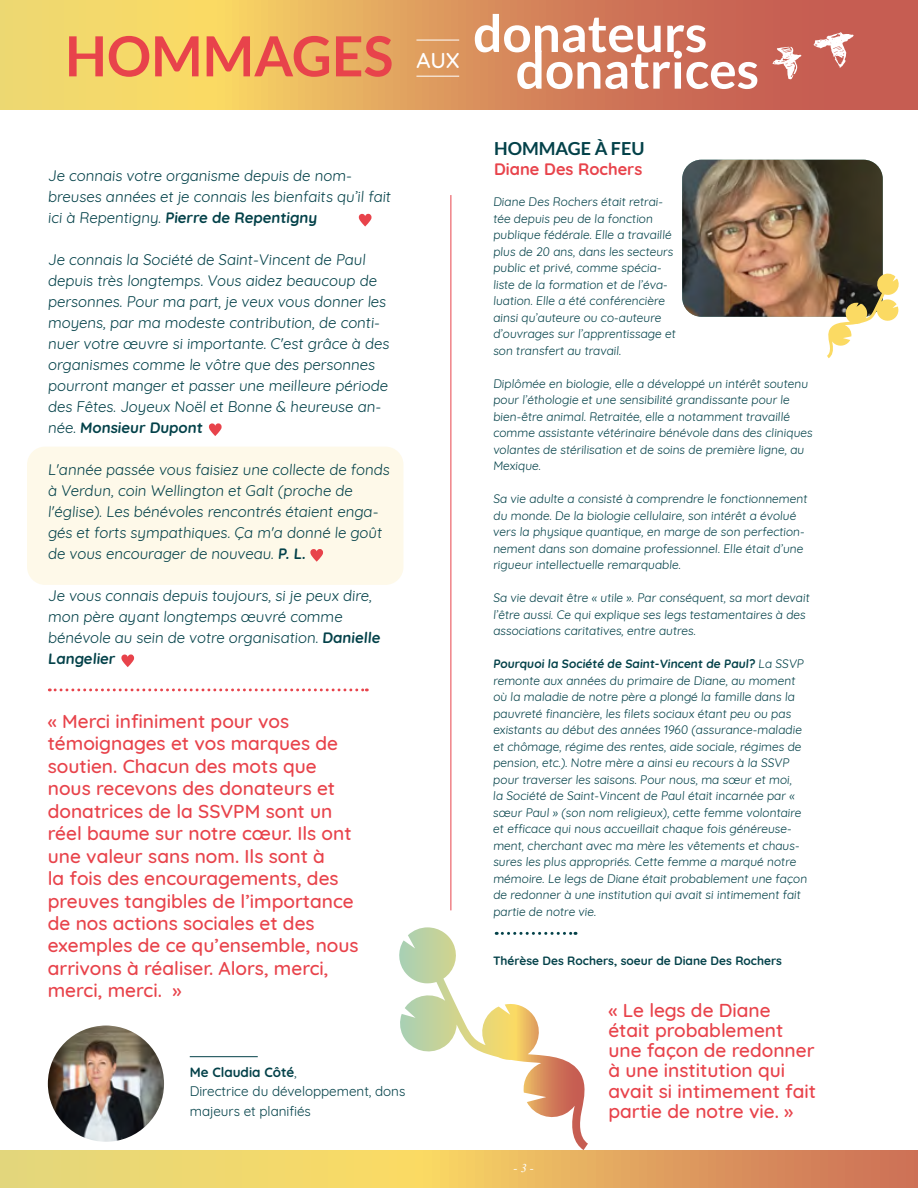
<style>
.page{position:relative;width:918px;height:1188px;background:#fff}
.page>*{position:absolute;margin:0;border:0;box-sizing:border-box;transform-origin:0 0}
.t1{font:700 55.35px "Lato";color:#e8434b}
.t2{font:700 51.3px/36.6px "Lato";color:#fff}
.t3{font:500 21.9px "Quicksand";color:#fff}
.t4{font:500 19.05px/22.5px "Quicksand";color:#e8434b}
.t5{font:700 18px "Lato";color:#034149}
.t6{font:700 16.5px "Quicksand";color:#e8434b}
.t7{font:15px/21px "Quicksand";color:#034149}
.t8{font:15px "Vijaya";color:#fff}
.t9{font:13.5px/19.5px "Quicksand";color:#034149}
.t10{font:12px/16.5px "Quicksand";color:#034149}
.t11{font:700 12px "Quicksand";color:#034149}
.s1{font-weight:700}
</style>
<div class="page">
<div style="left:27px;top:447px;width:376px;height:138px;background:#fef9e9;border-radius:18px"></div>
<svg style="left:0;top:1150px;width:918px;height:38px;background:#e7b966"></svg>
<svg style="left:0;top:0;width:918px;height:109px;background:#de9c5e"></svg>
<svg style="left:814px;top:32px;width:40px;height:36px"></svg>
<svg style="left:772px;top:47px;width:29px;height:32px"></svg>
<hr style="left:416px;top:40px;width:43px;height:1px;background:#fff">
<hr style="left:416px;top:76px;width:43px;height:1px;background:#fff">
<hr style="left:451px;top:195px;width:1px;height:715px;background:#e8434b">
<img style="left:682px;top:159px;width:217px;height:199px">
<svg style="left:399px;top:927px;width:189px;height:223px"></svg>
<svg style="left:49px;top:688px;width:318px;height:3px"></svg>
<hr style="left:190px;top:1056px;width:68px;height:1px;background:#034149">
<svg style="left:209px;top:423px;width:13px;height:13px"></svg>
<svg style="left:359px;top:214px;width:13px;height:13px"></svg>
<svg style="left:310px;top:549px;width:13px;height:13px"></svg>
<svg style="left:121px;top:654px;width:13px;height:13px"></svg>
<img style="left:48px;top:1026px;width:116px;height:116px;border-radius:58px">
<h1 class="t1" style="left:65px;top:24px;width:330px">HOMMAGES</h1>
<h3 class="t3" style="left:416px;top:42px;width:45px">AUX</h3>
<h2 class="t2" style="left:516px;top:14px;width:245px;text-indent:-43px">donateurs donatrices</h2>
<p class="t7" style="left:48px;top:164px;width:346px">Je connais votre organisme depuis de nom&shy;breuses années et je connais les bienfaits qu’il fait ici à Repentigny. <span class="s1">Pierre de Repentigny</span></p>
<p class="t7" style="left:48px;top:248px;width:345px">Je connais la Société de Saint-Vincent de Paul depuis très longtemps. Vous aidez beaucoup de personnes. Pour ma part, je veux vous donner les moyens, par ma modeste contribution, de conti&shy;nuer votre œuvre si importante. C'est grâce à des organismes comme le vôtre que des personnes pourront manger et passer une meilleure période des Fêtes. Joyeux Noël et Bonne &amp; heureuse an&shy;née. <span class="s1">Monsieur Dupont</span></p>
<p class="t7" style="left:48px;top:458px;width:345px">L'année passée vous faisiez une collecte de fonds à Verdun, coin Wellington et Galt (proche de l'église). Les bénévoles rencontrés étaient enga&shy;gés et forts sympathiques. Ça m'a donné le goût de vous encourager de nouveau. <span class="s1">P. L.</span></p>
<p class="t7" style="left:48px;top:584px;width:336px">Je vous connais depuis toujours, si je peux dire, mon père ayant longtemps œuvré comme bénévole au sein de votre organisation. <span class="s1">Danielle Langelier</span></p>
<p class="t4" style="left:48px;top:708px;width:312px">« Merci infiniment pour vos témoignages et vos marques de soutien. Chacun des mots que nous recevons des donateurs et donatrices de la SSVPM sont un réel baume sur notre cœur. Ils ont une valeur sans nom. Ils sont à<br>la fois des encouragements, des preuves tangibles de l’importance de nos actions sociales et des exemples de ce qu’ensemble, nous arrivons à réaliser. Alors, merci, merci, merci. »</p>
<p class="t9" style="left:190px;top:1061px;width:217px"><span class="s1">Me Claudia Côté</span>,<br>Directrice du développement, dons majeurs et planifiés</p>
<h3 class="t5" style="left:494px;top:138px;width:152px">HOMMAGE À FEU</h3>
<h3 class="t6" style="left:494px;top:155px;width:150px">Diane Des Rochers</h3>
<p class="t10" style="left:493px;top:193px;width:185px">Diane Des Rochers était retrai&shy;tée depuis peu de la fonction publique fédérale. Elle a travaillé plus de 20 ans, dans les secteurs public et privé, comme spécia&shy;liste de la formation et de l’éva&shy;luation. Elle a été conférencière ainsi qu’auteure ou co-auteure d’ouvrages sur l’apprentissage et son transfert au travail.</p>
<p class="t10" style="left:493px;top:374px;width:322px">Diplômée en biologie, elle a développé un intérêt soutenu pour l’éthologie et une sensibilité grandissante pour le bien-être animal. Retraitée, elle a notamment travaillé comme assistante vétérinaire bénévole dans des cliniques volantes de stérilisation et de soins de première ligne, au Mexique.</p>
<p class="t10" style="left:493px;top:490px;width:317px">Sa vie adulte a consisté à comprendre le fonctionnement du monde. De la biologie cellulaire, son intérêt a évolué vers la physique quantique, en marge de son perfection&shy;nement dans son domaine professionnel. Elle était d’une rigueur intellectuelle remarquable.</p>
<p class="t10" style="left:493px;top:589px;width:319px">Sa vie devait être « utile ». Par conséquent, sa mort devait l’être aussi. Ce qui explique ses legs testamentaires à des associations caritatives, entre autres.</p>
<p class="t10" style="left:493px;top:655px;width:317px"><span class="s1">Pourquoi la Société de Saint-Vincent de Paul?</span> La SSVP remonte aux années du primaire de Diane, au moment où la maladie de notre père a plongé la famille dans la pauvreté financière, les filets sociaux étant peu ou pas existants au début des années 1960 (assurance-maladie et chômage, régime des rentes, aide sociale, régimes de pension, etc.). Notre mère a ainsi eu recours à la SSVP pour traverser les saisons. Pour nous, ma sœur et moi,<br>la Société de Saint-Vincent de Paul était incarnée par « sœur Paul » (son nom religieux), cette femme volontaire et efficace qui nous accueillait chaque fois généreuse&shy;ment, cherchant avec ma mère les vêtements et chaus&shy;sures les plus appropriés. Cette femme a marqué notre mémoire. Le legs de Diane était probablement une façon de redonner à une institution qui avait si intimement fait partie de notre vie.</p>
<p class="t11" style="left:493px;top:951px;width:291px">Thérèse Des Rochers, soeur de Diane Des Rochers</p>
<h3 class="t4" style="left:608px;top:998px;width:209px;line-height:20.2px">« Le legs de Diane était probablement une façon de redonner à une institution qui avait si intimement fait partie de notre vie. »</h3>
<p class="t8" style="left:514px;top:1156px;width:22px">- 3 -</p>
</div>
